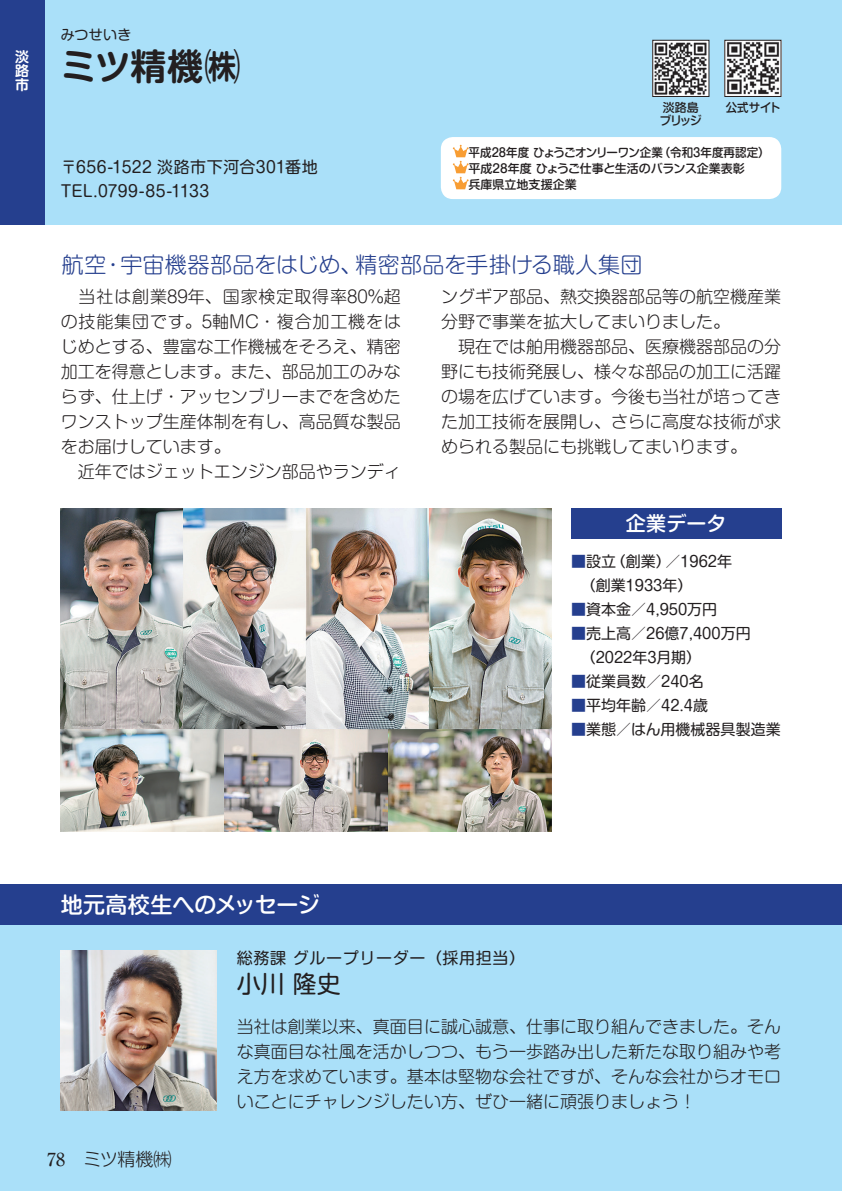
<style>
.page{position:relative;width:842px;height:1191px;background:#fff}
.page>*{position:absolute;margin:0;border:0;box-sizing:border-box;transform-origin:0 0}
.t1{font:700 36px "Shin M Go Pro De";color:#231f20}
.t2{font:24px "Shin M Go Pro";color:#231f20}
.t3{font:300 22px "Shin M Go Pro";letter-spacing:.01em;color:#253f8e}
.t4{font:500 22px "Shin M Go Pro";letter-spacing:-.005em;color:#fff}
.t5{font:500 20px "Shin M Go Pro";letter-spacing:.005em;color:#fff}
.t6{font:300 18px "Shin M Go Pro";color:#231f20}
.t7{font:500 18px "Ryumin Pro";color:#231f20}
.t8{font:300 17px/25px "Shin M Go Pro";color:#231f20}
.t9{font:16px/24px "Shin M Go Pro";letter-spacing:.035em;color:#231f20}
.t10{font:15px/24px "Shin M Go Pro";color:#231f20}
.t11{font:14px "Shin M Go Pro";letter-spacing:.015em;color:#231f20}
.t12{font:700 14px/14px "Shin M Go Pro De";color:#fff;text-align:justify}
.t13{font:500 12px/16px "Shin M Go Pro";color:#231f20;scale:.96 1}
.t14{font:500 12px/13px "Shin M Go Pro";color:#231f20}
.t15{font:500 12px "Shin M Go Pro";color:#231f20;scale:.95 1}
.s1{color:#253f8e}
</style>
<div class="page">
<div style="left:0;top:884px;width:841px;height:307px;background:#aae0f9"></div>
<hr style="left:841px;top:884px;width:1px;height:307px;background:#aae0f9">
<div style="left:0;top:884px;width:841px;height:40px;background:#253f8e"></div>
<hr style="left:841px;top:884px;width:1px;height:40px;background:#253f8e">
<div style="left:0;top:0;width:841px;height:224px;background:#aae0f9"></div>
<hr style="left:841px;top:0;width:1px;height:224px;background:#aae0f9">
<div style="left:0;top:0;width:44px;height:224px;background:#253f8e"></div>
<img style="left:61px;top:508px;width:490px;height:323px">
<div style="left:441px;top:137px;width:340px;height:62px;background:#fff;border-radius:12px"></div>
<svg style="left:453px;top:145px;width:15px;height:44px"></svg>
<div style="left:571px;top:508px;width:210px;height:30px;background:#253f8e"></div>
<img style="left:61px;top:950px;width:156px;height:160px">
<img style="left:726px;top:42px;width:53px;height:53px">
<div style="left:724px;top:40px;width:57px;height:57px;border:1px solid #231f20"></div>
<img style="left:654px;top:42px;width:53px;height:53px">
<div style="left:652px;top:40px;width:57px;height:57px;border:1px solid #231f20"></div>
<p class="t12" style="left:15px;top:48px;width:15px">淡路市</p>
<p class="t11" style="left:61px;top:24px;width:72px">みつせいき</p>
<h1 class="t1" style="left:61px;top:37px;width:181px">ミツ精機㈱</h1>
<p class="t9" style="left:61px;top:153px;width:258px">〒656-1522 淡路市下河合301番地<br>TEL.0799-85-1133</p>
<p class="t14" style="left:659px;top:99px;width:44px">淡路島ブリッジ</p>
<p class="t15" style="left:725px;top:97px;width:59px">公式サイト</p>
<p class="t13" style="left:468px;top:143px;width:315px">平成28年度 ひょうごオンリーワン企業（令和3年度再認定）平成28年度 ひょうご仕事と生活のバランス企業表彰<br>兵庫県立地支援企業</p>
<p class="t3" style="left:62px;top:247px;width:582px">航空・宇宙機器部品をはじめ、精密部品を手掛ける職人集団</p>
<p class="t8" style="left:61px;top:282px;width:342px">　当社は創業89年、国家検定取得率80%超の技能集団です。5軸MC・複合加工機をはじめとする、豊富な工作機械をそろえ、精密加工を得意とします。また、部品加工のみならず、仕上げ・アッセンブリーまでを含めたワンストップ生産体制を有し、高品質な製品をお届けしています。<br>　近年ではジェットエンジン部品やランディ</p>
<p class="t8" style="left:441px;top:282px;width:341px">ングギア部品、熱交換器部品等の航空機産業分野で事業を拡大してまいりました。<br>　現在では舶用機器部品、医療機器部品の分野にも技術発展し、様々な部品の加工に活躍の場を広げています。今後も当社が培ってきた加工技術を展開し、さらに高度な技術が求められる製品にも挑戦してまいります。</p>
<p class="t5" style="left:625px;top:507px;width:102px">企業データ</p>
<p class="t10" style="left:571px;top:548px;width:162px"><span class="s1">■</span>設立（創業）／1962年　（創業1933年）</p>
<p class="t10" style="left:571px;top:596px;width:148px"><span class="s1">■</span>資本金／4,950万円</p>
<p class="t10" style="left:571px;top:620px;width:181px"><span class="s1">■</span>売上高／26億7,400万円　（2022年3月期）</p>
<p class="t10" style="left:571px;top:668px;width:134px"><span class="s1">■</span>従業員数／240名</p>
<p class="t10" style="left:571px;top:692px;width:138px"><span class="s1">■</span>平均年齢／42.4歳</p>
<p class="t10" style="left:571px;top:716px;width:211px"><span class="s1">■</span>業態／はん用機械器具製造業</p>
<p class="t4" style="left:61px;top:886px;width:260px">地元高校生へのメッセージ</p>
<p class="t9" style="left:237px;top:944px;width:290px">総務課 グループリーダー（採用担当）</p>
<h2 class="t2" style="left:237px;top:964px;width:105px">小川 隆史</h2>
<p class="t7" style="left:47px;top:1145px;width:19px">78</p>
<p class="t6" style="left:83px;top:1145px;width:89px">ミツ精機㈱</p>
<p class="t8" style="left:237px;top:1012px;width:545px;text-align:justify">当社は創業以来、真面目に誠心誠意、仕事に取り組んできました。そんな真面目な社風を活かしつつ、もう一歩踏み出した新たな取り組みや考え方を求めています。基本は堅物な会社ですが、そんな会社からオモロいことにチャレンジしたい方、ぜひ一緒に頑張りましょう！</p>
</div>
